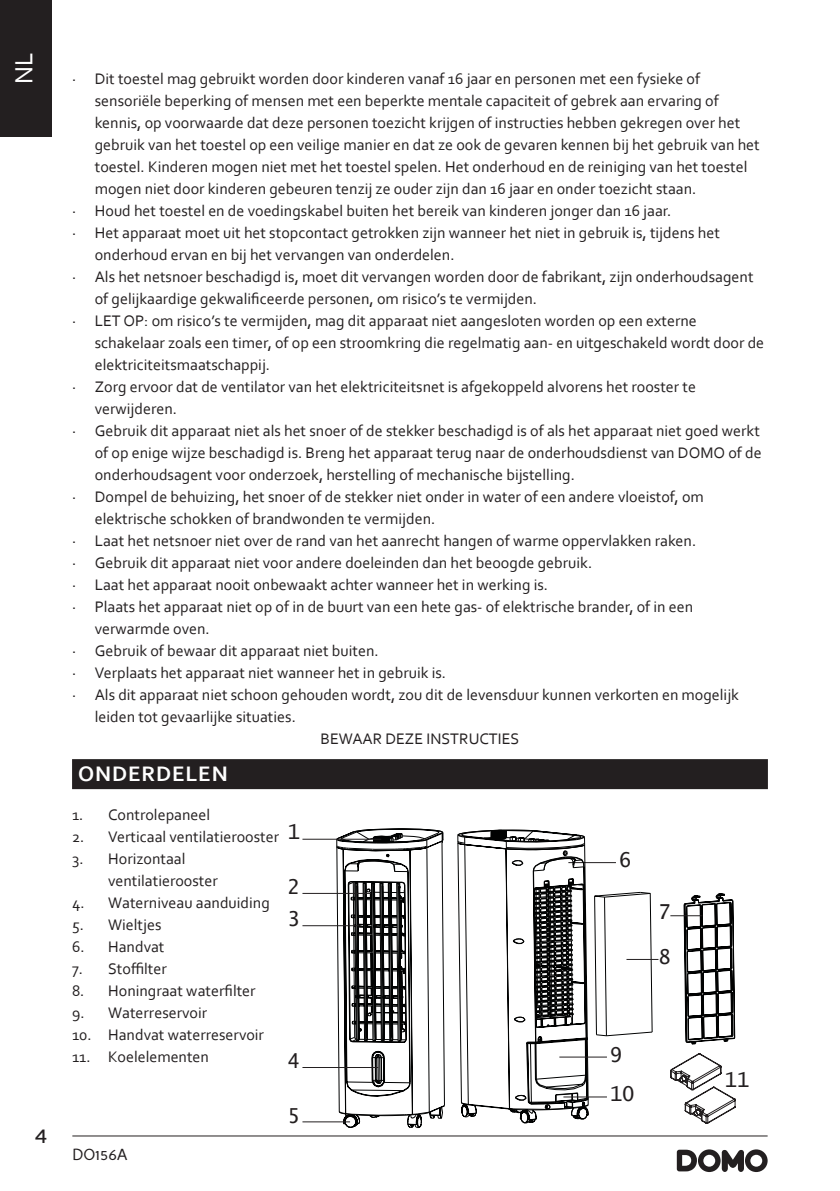
<style>
.page{position:relative;width:840px;height:1191px;background:#fff}
.page>*{position:absolute;margin:0;border:0;box-sizing:border-box;transform-origin:0 0}
.t1{font:26px "Corbel";color:#fff}
.t2{font:24px "Perspective Sans";color:#231f20}
.TITEL_NIVEAU_1{font:700 22px "Corbel";letter-spacing:.04em;color:#fff}
.t3{font:20.6px "Lucida Console";color:#231f20}
.TEKST_bullets{font:16px/22px "Corbel";color:#231f20}
.t4{font:16px "Perspective Sans";color:#231f20}
</style>
<div class="page">
<hr style="left:72px;top:1135px;width:695px;height:1px;background:#231f20">
<svg style="left:676px;top:1149px;width:91px;height:23px"></svg>
<div style="left:0;top:0;width:51px;height:136px;background:#231f20"></div>
<div style="left:72px;top:759px;width:695px;height:30px;background:#231f20"></div>
<svg style="left:336px;top:828px;width:109px;height:300px"></svg>
<hr style="left:302px;top:839px;width:79px;height:1px;background:#231f20">
<hr style="left:302px;top:893px;width:69px;height:1px;background:#231f20">
<hr style="left:302px;top:925px;width:59px;height:1px;background:#231f20">
<hr style="left:302px;top:1067px;width:76px;height:1px;background:#231f20">
<hr style="left:302px;top:1121px;width:48px;height:1px;background:#231f20">
<svg style="left:457px;top:829px;width:278px;height:295px"></svg>
<hr style="left:670px;top:915px;width:32px;height:1px;background:#231f20">
<hr style="left:626px;top:959px;width:32px;height:1px;background:#231f20">
<hr style="left:559px;top:1056px;width:47px;height:1px;background:#231f20">
<hr style="left:563px;top:1096px;width:43px;height:1px;background:#231f20">
<h1 class="t1" style="left:8px;top:84px;width:33px;rotate:-90deg">NL</h1>
<h2 class="t2" style="left:35px;top:1120px;width:14px">4</h2>
<p class="TEKST_bullets" style="left:95px;top:67px;width:666px;text-indent:-23px">· Dit toestel mag gebruikt worden door kinderen vanaf 16 jaar en personen met een fysieke of sensoriële beperking of mensen met een beperkte mentale capaciteit of gebrek aan ervaring of kennis, op voorwaarde dat deze personen toezicht krijgen of instructies hebben gekregen over het gebruik van het toestel op een veilige manier en dat ze ook de gevaren kennen bij het gebruik van het toestel. Kinderen mogen niet met het toestel spelen. Het onderhoud en de reiniging van het toestel mogen niet door kinderen gebeuren tenzij ze ouder zijn dan 16 jaar en onder toezicht staan.</p>
<p class="TEKST_bullets" style="left:72px;top:199px;width:600px">· Houd het toestel en de voedingskabel buiten het bereik van kinderen jonger dan 16 jaar.</p>
<p class="TEKST_bullets" style="left:95px;top:221px;width:626px;text-indent:-23px">· Het apparaat moet uit het stopcontact getrokken zijn wanneer het niet in gebruik is, tijdens het onderhoud ervan en bij het vervangen van onderdelen.</p>
<p class="TEKST_bullets" style="left:95px;top:265px;width:660px;text-indent:-23px">· Als het netsnoer beschadigd is, moet dit vervangen worden door de fabrikant, zijn onderhoudsagent of gelijkaardige gekwalificeerde personen, om risico’s te vermijden.</p>
<p class="TEKST_bullets" style="left:95px;top:309px;width:670px;text-indent:-23px">· LET OP: om risico’s te vermijden, mag dit apparaat niet aangesloten worden op een externe schakelaar zoals een timer, of op een stroomkring die regelmatig aan- en uitgeschakeld wordt door de elektriciteitsmaatschappij.</p>
<p class="TEKST_bullets" style="left:95px;top:375px;width:602px;text-indent:-23px">· Zorg ervoor dat de ventilator van het elektriciteitsnet is afgekoppeld alvorens het rooster te verwijderen.</p>
<p class="TEKST_bullets" style="left:95px;top:419px;width:668px;text-align:justify;text-indent:-23px">· Gebruik dit apparaat niet als het snoer of de stekker beschadigd is of als het apparaat niet goed werkt of op enige wijze beschadigd is. Breng het apparaat terug naar de onderhoudsdienst van DOMO of de onderhoudsagent voor onderzoek, herstelling of mechanische bijstelling.</p>
<p class="TEKST_bullets" style="left:95px;top:485px;width:610px;text-indent:-23px">· Dompel de behuizing, het snoer of de stekker niet onder in water of een andere vloeistof, om elektrische schokken of brandwonden te vermijden.</p>
<p class="TEKST_bullets" style="left:72px;top:529px;width:625px">· Laat het netsnoer niet over de rand van het aanrecht hangen of warme oppervlakken raken.</p>
<p class="TEKST_bullets" style="left:72px;top:551px;width:521px">· Gebruik dit apparaat niet voor andere doeleinden dan het beoogde gebruik.</p>
<p class="TEKST_bullets" style="left:72px;top:573px;width:477px">· Laat het apparaat nooit onbewaakt achter wanneer het in werking is.</p>
<p class="TEKST_bullets" style="left:95px;top:595px;width:599px;text-indent:-23px">· Plaats het apparaat niet op of in de buurt van een hete gas- of elektrische brander, of in een verwarmde oven.</p>
<p class="TEKST_bullets" style="left:72px;top:639px;width:308px">· Gebruik of bewaar dit apparaat niet buiten.</p>
<p class="TEKST_bullets" style="left:72px;top:661px;width:375px">· Verplaats het apparaat niet wanneer het in gebruik is.</p>
<p class="TEKST_bullets" style="left:95px;top:683px;width:645px;text-indent:-23px">· Als dit apparaat niet schoon gehouden wordt, zou dit de levensduur kunnen verkorten en mogelijk leiden tot gevaarlijke situaties.</p>
<p class="TEKST_bullets" style="left:320px;top:727px;width:200px">BEWAAR DEZE INSTRUCTIES</p>
<p class="TITEL_NIVEAU_1" style="left:78px;top:760px;width:151px">ONDERDELEN</p>
<p class="TEKST_bullets" style="left:72px;top:803px;width:139px">1. Controlepaneel</p>
<p class="TEKST_bullets" style="left:72px;top:825px;width:208px">2. Verticaal ventilatierooster</p>
<p class="TEKST_bullets" style="left:108px;top:847px;width:111px;text-indent:-36px">3. Horizontaal ventilatierooster</p>
<p class="TEKST_bullets" style="left:72px;top:891px;width:199px">4. Waterniveau aanduiding</p>
<p class="TEKST_bullets" style="left:72px;top:913px;width:91px">5. Wieltjes</p>
<p class="TEKST_bullets" style="left:72px;top:935px;width:94px">6. Handvat</p>
<p class="TEKST_bullets" style="left:72px;top:957px;width:96px">7. Stoffilter</p>
<p class="TEKST_bullets" style="left:72px;top:979px;width:185px">8. Honingraat waterfilter</p>
<p class="TEKST_bullets" style="left:72px;top:1001px;width:136px">9. Waterreservoir</p>
<p class="TEKST_bullets" style="left:72px;top:1023px;width:193px">10. Handvat waterreservoir</p>
<p class="TEKST_bullets" style="left:72px;top:1045px;width:138px">11. Koelelementen</p>
<p class="t3" style="left:287px;top:823px;width:14px">1</p>
<p class="t3" style="left:287px;top:877px;width:14px">2</p>
<p class="t3" style="left:287px;top:909px;width:14px">3</p>
<p class="t3" style="left:618px;top:851px;width:14px">6</p>
<p class="t3" style="left:658px;top:902px;width:14px">7</p>
<p class="t3" style="left:658px;top:948px;width:14px">8</p>
<p class="t3" style="left:609px;top:1045px;width:14px">9</p>
<p class="t3" style="left:609px;top:1084px;width:26px">10</p>
<p class="t3" style="left:287px;top:1052px;width:14px">4</p>
<p class="t3" style="left:287px;top:1106px;width:14px">5</p>
<p class="t3" style="left:724px;top:1070px;width:26px">11</p>
<p class="t4" style="left:72px;top:1145px;width:57px">DO156A</p>
</div>
